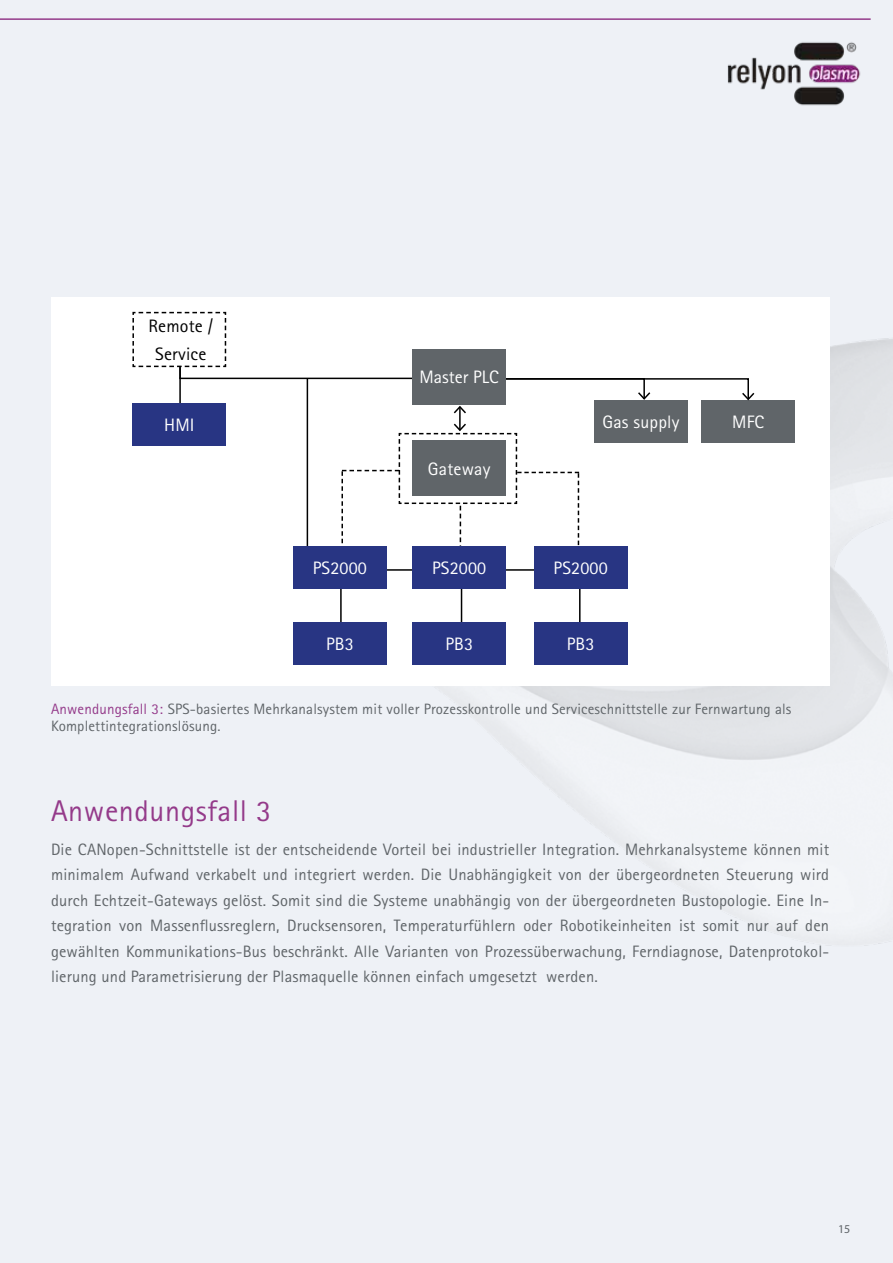
<style>
.page{position:relative;width:893px;height:1263px;background:#eef1f6}
.page>*{position:absolute;margin:0;border:0;box-sizing:border-box;transform-origin:0 0}
.t1{font:30px "Rotis Sans Serif Std";letter-spacing:.02em;color:#943a8a}
.t2{font:18px "Rotis Sans Serif Std";letter-spacing:.01em;color:#fff}
.t3{font:18px/28px "Rotis Sans Serif Std";letter-spacing:.01em;color:#000;text-align:center}
.t4{font:16.5px/25.5px "Rotis Sans Serif Std";letter-spacing:.01em;color:#606569;text-align:justify}
.t5{font:15px/16.5px "Rotis Sans Serif Std";letter-spacing:.01em;color:#606569}
.t6{font:12px "Myriad Pro";color:#606569}
.s1{color:#943a8a}
</style>
<div class="page">
<img style="left:51px;top:297px;width:842px;height:649px">
<hr style="left:0;top:18px;width:871px;height:2px;background:#943a8a">
<div style="left:51px;top:298px;width:778px;height:388px;background:#fff"></div>
<hr style="left:340px;top:586px;width:2px;height:46px;background:#000">
<hr style="left:461px;top:586px;width:1px;height:46px;background:#000">
<hr style="left:579px;top:586px;width:2px;height:46px;background:#000">
<div style="left:293px;top:623px;width:94px;height:42px;background:#283583"></div>
<div style="left:412px;top:623px;width:94px;height:42px;background:#283583"></div>
<div style="left:534px;top:623px;width:93px;height:42px;background:#283583"></div>
<div style="left:701px;top:400px;width:94px;height:42px;background:#606569"></div>
<hr style="left:374px;top:569px;width:46px;height:2px;background:#000">
<hr style="left:500px;top:569px;width:46px;height:2px;background:#000">
<hr style="left:179px;top:367px;width:2px;height:36px;background:#000">
<div style="left:132px;top:403px;width:94px;height:43px;background:#283583"></div>
<hr style="left:179px;top:378px;width:258px;height:1px;background:#000">
<svg style="left:132px;top:311px;width:95px;height:67px"></svg>
<div style="left:594px;top:400px;width:94px;height:42px;background:#606569"></div>
<div style="left:412px;top:349px;width:94px;height:56px;background:#606569"></div>
<hr style="left:459px;top:407px;width:2px;height:23px;background:#000">
<svg style="left:453px;top:378px;width:302px;height:37px"></svg>
<hr style="left:307px;top:378px;width:1px;height:169px;background:#000">
<div style="left:293px;top:547px;width:94px;height:42px;background:#283583"></div>
<div style="left:412px;top:547px;width:94px;height:42px;background:#283583"></div>
<svg style="left:341px;top:422px;width:238px;height:125px"></svg>
<div style="left:412px;top:441px;width:94px;height:55px;background:#606569"></div>
<div style="left:534px;top:547px;width:93px;height:42px;background:#283583"></div>
<img style="left:727px;top:42px;width:134px;height:64px">
<p class="t3" style="left:148px;top:312px;width:66px">Remote /<br>Service</p>
<p class="t2" style="left:419px;top:367px;width:81px">Master PLC</p>
<p class="t2" style="left:164px;top:414px;width:32px">HMI</p>
<p class="t2" style="left:603px;top:411px;width:78px">Gas supply</p>
<p class="t2" style="left:428px;top:458px;width:64px">Gateway</p>
<p class="t2" style="left:313px;top:557px;width:56px">PS2000</p>
<p class="t2" style="left:432px;top:557px;width:56px">PS2000</p>
<p class="t2" style="left:553px;top:557px;width:56px">PS2000</p>
<p class="t2" style="left:326px;top:633px;width:29px">PB3</p>
<p class="t2" style="left:445px;top:633px;width:29px">PB3</p>
<p class="t2" style="left:567px;top:633px;width:29px">PB3</p>
<p class="t2" style="left:732px;top:411px;width:34px">MFC</p>
<p class="t5" style="left:51px;top:701px;width:742px"><span class="s1">Anwendungsfall 3:</span> SPS-basiertes Mehrkanalsystem mit voller Prozesskontrolle und Serviceschnittstelle zur Fernwartung als<br>Komplettintegrationslösung.</p>
<h1 class="t1" style="left:51px;top:793px;width:222px">Anwendungsfall 3</h1>
<p class="t4" style="left:51px;top:836px;width:780px">Die CANopen-Schnittstelle ist der entscheidende Vorteil bei industrieller Integration. Mehrkanalsysteme können mit minimalem Aufwand verkabelt und integriert werden. Die Unabhängigkeit von der übergeordneten Steuerung wird durch Echtzeit-Gateways gelöst. Somit sind die Systeme unabhängig von der übergeordneten Bustopologie. Eine In&shy;tegration von Massenflussreglern, Drucksensoren, Temperaturfühlern oder Robotikeinheiten ist somit nur auf den gewählten Kommunikations-Bus beschränkt. Alle Varianten von Prozessüberwachung, Ferndiagnose, Datenprotokol&shy;lierung und Parametrisierung der Plasmaquelle können einfach umgesetzt werden.</p>
<p class="t6" style="left:838px;top:1222px;width:14px">15</p>
</div>
